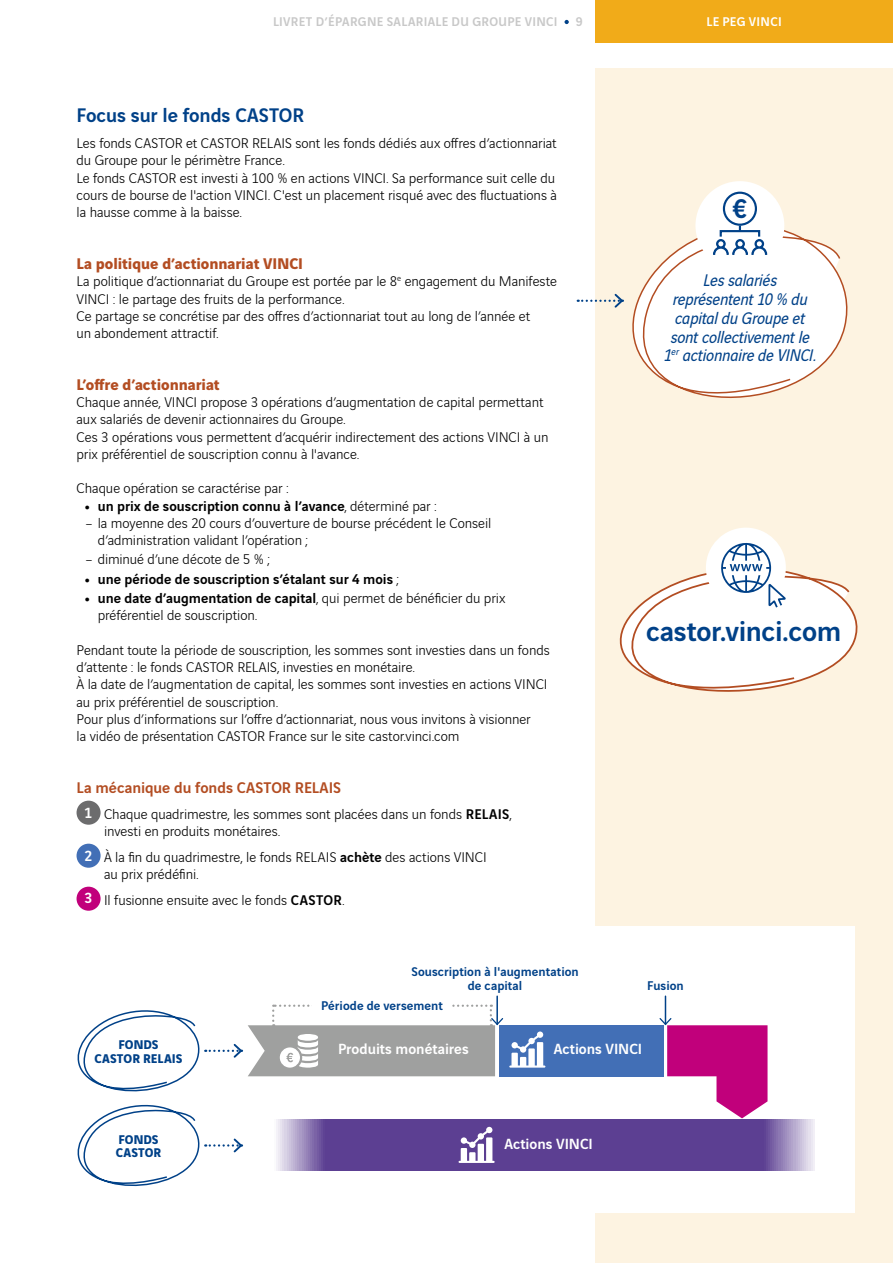
<style>
.page{position:relative;width:893px;height:1263px;background:#fff}
.page>*{position:absolute;margin:0;border:0;box-sizing:border-box;transform-origin:0 0}
.t1{font:500 30.15px "Vinci Sans";letter-spacing:-.01em;color:#004188}
.t2{font:500 28.8px "Vinci Sans";color:#004188}
._03-Titre_niveau_2{font:500 21px "Vinci Sans";letter-spacing:-.005em;color:#004188}
._05-Exergue_colonne_VINCI{font:italic 18px/18.8px "Vinci Sans";letter-spacing:-.01em;color:#004188;text-align:center}
._03-Sous-titre{font:700 16.5px "Vinci Sans";letter-spacing:-.005em;color:#b34d22}
._03-Sous-titre-2{font:500 16.5px "Vinci Sans";color:#b34d22}
._07-Schemas_-_texte{font:500 15.75px "Vinci Sans";color:#fff}
._04-Texte_courant{font:300 15px/17.2px "Vinci Sans";letter-spacing:-.005em;color:#000}
.t3{font:500 15px "Vinci Sans";color:#000}
._07-Schemas_-_texte-2{font:500 13.5px/13.5px "Vinci Sans";color:#004188;text-align:center}
.t4{font:500 13.5px "Vinci Sans";letter-spacing:.025em;color:#c8c8c8}
._07-Schemas_-_texte-3{font:700 13.5px/13.5px "Vinci Sans";letter-spacing:.005em;color:#004188;text-align:center}
.t5{font:500 13.5px "Vinci Sans";letter-spacing:.02em;color:#fff}
.s1{font-weight:900}
.s2{font-weight:300}
.s3{font-weight:500}
</style>
<div class="page">
<div style="left:595px;top:68px;width:298px;height:1195px;background:#fdf3e1"></div>
<div style="left:595px;top:0;width:298px;height:43px;background:#f1ab19"></div>
<svg style="left:564px;top:20px;width:5px;height:4px"></svg>
<div style="left:75px;top:926px;width:780px;height:287px;background:#fff"></div>
<svg style="left:757px;top:1119px;width:57px;height:51px;background:#9e8dbe"></svg>
<div style="left:329px;top:1119px;width:428px;height:51px;background:#5c3f92"></div>
<svg style="left:632px;top:213px;width:216px;height:185px;fill:#fff"></svg>
<div style="left:695px;top:181px;width:89px;height:89px;background:#fff;border-radius:50%"></div>
<div style="left:77px;top:801px;width:24px;height:24px;background:#6c6c6d;border-radius:50%"></div>
<div style="left:77px;top:844px;width:24px;height:24px;background:#426fb6;border-radius:50%"></div>
<div style="left:77px;top:887px;width:24px;height:24px;background:#c1007b;border-radius:50%"></div>
<div style="left:723px;top:192px;width:34px;height:34px;border:2px solid #004188;border-radius:50%"></div>
<div style="left:720px;top:230px;width:40px;height:8px;border:2px solid #004188"></div>
<svg style="left:713px;top:239px;width:55px;height:16px"></svg>
<div style="left:706px;top:528px;width:80px;height:80px;background:#fff;border-radius:50%"></div>
<div style="left:499px;top:1025px;width:164px;height:51px;background:#426fb6"></div>
<hr style="left:496px;top:996px;width:2px;height:28px;background:#004188">
<svg style="left:658px;top:996px;width:109px;height:122px"></svg>
<svg style="left:77px;top:1003px;width:468px;height:184px"></svg>
<svg style="left:578px;top:293px;width:46px;height:15px"></svg>
<svg style="left:619px;top:543px;width:239px;height:149px"></svg>
<p class="t4" style="left:273px;top:12px;width:286px">LIVRET D’ÉPARGNE SALARIALE DU GROUPE VINCI</p>
<p class="t4" style="left:576px;top:12px;width:8px">9</p>
<p class="t5" style="left:706px;top:12px;width:77px">LE PEG VINCI</p>
<p class="_03-Titre_niveau_2" style="left:77px;top:99px;width:229px">Focus sur le fonds CASTOR</p>
<p class="_04-Texte_courant" style="left:77px;top:133px;width:482px">Les fonds CASTOR et CASTOR RELAIS sont les fonds dédiés aux offres d’actionnariat du Groupe pour le périmètre France.<br>Le fonds CASTOR est investi à 100 % en actions VINCI. Sa performance suit celle du cours de bourse de l'action VINCI. C'est un placement risqué avec des fluctuations à la hausse comme à la baisse.</p>
<p class="_03-Sous-titre" style="left:77px;top:250px;width:228px">La politique d’actionnariat VINCI</p>
<p class="_04-Texte_courant" style="left:77px;top:271px;width:482px">La politique d’actionnariat du Groupe est portée par le 8<sup>e</sup> engagement du Manifeste<br>VINCI : le partage des fruits de la performance.</p>
<p class="_04-Texte_courant" style="left:77px;top:306px;width:455px">Ce partage se concrétise par des offres d’actionnariat tout au long de l’année et un abondement attractif.</p>
<p class="_03-Sous-titre" style="left:77px;top:371px;width:145px">L’offre d’actionnariat</p>
<p class="_04-Texte_courant" style="left:77px;top:392px;width:468px">Chaque année, VINCI propose 3 opérations d’augmentation de capital permettant aux salariés de devenir actionnaires du Groupe.</p>
<p class="_04-Texte_courant" style="left:77px;top:427px;width:473px">Ces 3 opérations vous permettent d’acquérir indirectement des actions VINCI à un prix préférentiel de souscription connu à l'avance.</p>
<p class="_04-Texte_courant" style="left:77px;top:478px;width:214px">Chaque opération se caractérise par :</p>
<p class="t3" style="left:85px;top:494px;width:353px"><span class="s1">•</span> un prix de souscription connu à l’avance<span class="s2">, déterminé par :</span></p>
<p class="_04-Texte_courant" style="left:98px;top:513px;width:395px;text-indent:-13px">– la moyenne des 20 cours d’ouverture de bourse précédent le Conseil d’administration validant l’opération ;</p>
<p class="_04-Texte_courant" style="left:85px;top:550px;width:187px">– diminué d’une décote de 5 % ;</p>
<p class="t3" style="left:85px;top:567px;width:316px"><span class="s1">•</span> une période de souscription s’étalant sur 4 mois <span class="s2">;</span></p>
<p class="_04-Texte_courant" style="left:98px;top:588px;width:409px;text-indent:-13px"><span class="s1">•</span> <span class="s3">une date d’augmentation de capital</span>, qui permet de bénéficier du prix préférentiel de souscription.</p>
<p class="_04-Texte_courant" style="left:77px;top:640px;width:475px">Pendant toute la période de souscription, les sommes sont investies dans un fonds d’attente : le fonds CASTOR RELAIS, investies en monétaire.</p>
<p class="_04-Texte_courant" style="left:77px;top:675px;width:472px">À la date de l’augmentation de capital, les sommes sont investies en actions VINCI au prix préférentiel de souscription.</p>
<p class="_04-Texte_courant" style="left:77px;top:709px;width:456px">Pour plus d’informations sur l’offre d’actionnariat, nous vous invitons à visionner la vidéo de présentation CASTOR France sur le site castor.vinci.com</p>
<p class="_03-Sous-titre-2" style="left:77px;top:775px;width:266px">La mécanique du fonds CASTOR RELAIS</p>
<p class="_04-Texte_courant" style="left:104px;top:804px;width:409px">Chaque quadrimestre, les sommes sont placées dans un fonds <span class="s3">RELAIS</span>, investi en produits monétaires.</p>
<p class="_04-Texte_courant" style="left:104px;top:847px;width:384px">À la fin du quadrimestre, le fonds RELAIS <span class="s3">achète</span> des actions VINCI au prix prédéfini.</p>
<p class="_04-Texte_courant" style="left:104px;top:890px;width:242px">Il fusionne ensuite avec le fonds <span class="s3">CASTOR</span>.</p>
<p class="_07-Schemas_-_texte" style="left:85px;top:801px;width:9px">1</p>
<p class="_07-Schemas_-_texte" style="left:85px;top:843px;width:9px">2</p>
<p class="_07-Schemas_-_texte" style="left:85px;top:886px;width:9px">3</p>
<p class="_07-Schemas_-_texte-2" style="left:411px;top:963px;width:169px">Souscription à l'augmentation de capital</p>
<p class="t2" style="left:733px;top:187px;width:16px">€</p>
<p class="_05-Exergue_colonne_VINCI" style="left:664px;top:269px;width:154px">Les salariés représentent 10 % du capital du Groupe et sont collectivement le<br>1<sup>er</sup> actionnaire de VINCI.</p>
<p class="t1" style="left:646px;top:608px;width:197px">castor.vinci.com</p>
<p class="_07-Schemas_-_texte-2" style="left:647px;top:977px;width:38px">Fusion</p>
<p class="_07-Schemas_-_texte-3" style="left:94px;top:1037px;width:90px">FONDS<br>CASTOR RELAIS</p>
<p class="_07-Schemas_-_texte-3" style="left:116px;top:1131px;width:47px;text-align:left">FONDS<br>CASTOR</p>
<p class="_07-Schemas_-_texte-2" style="left:321px;top:997px;width:123px">Période de versement</p>
<p class="_07-Schemas_-_texte" style="left:338px;top:1037px;width:132px">Produits monétaires</p>
<p class="_07-Schemas_-_texte" style="left:554px;top:1037px;width:90px">Actions VINCI</p>
<p class="_07-Schemas_-_texte" style="left:504px;top:1131px;width:90px">Actions VINCI</p>
</div>
